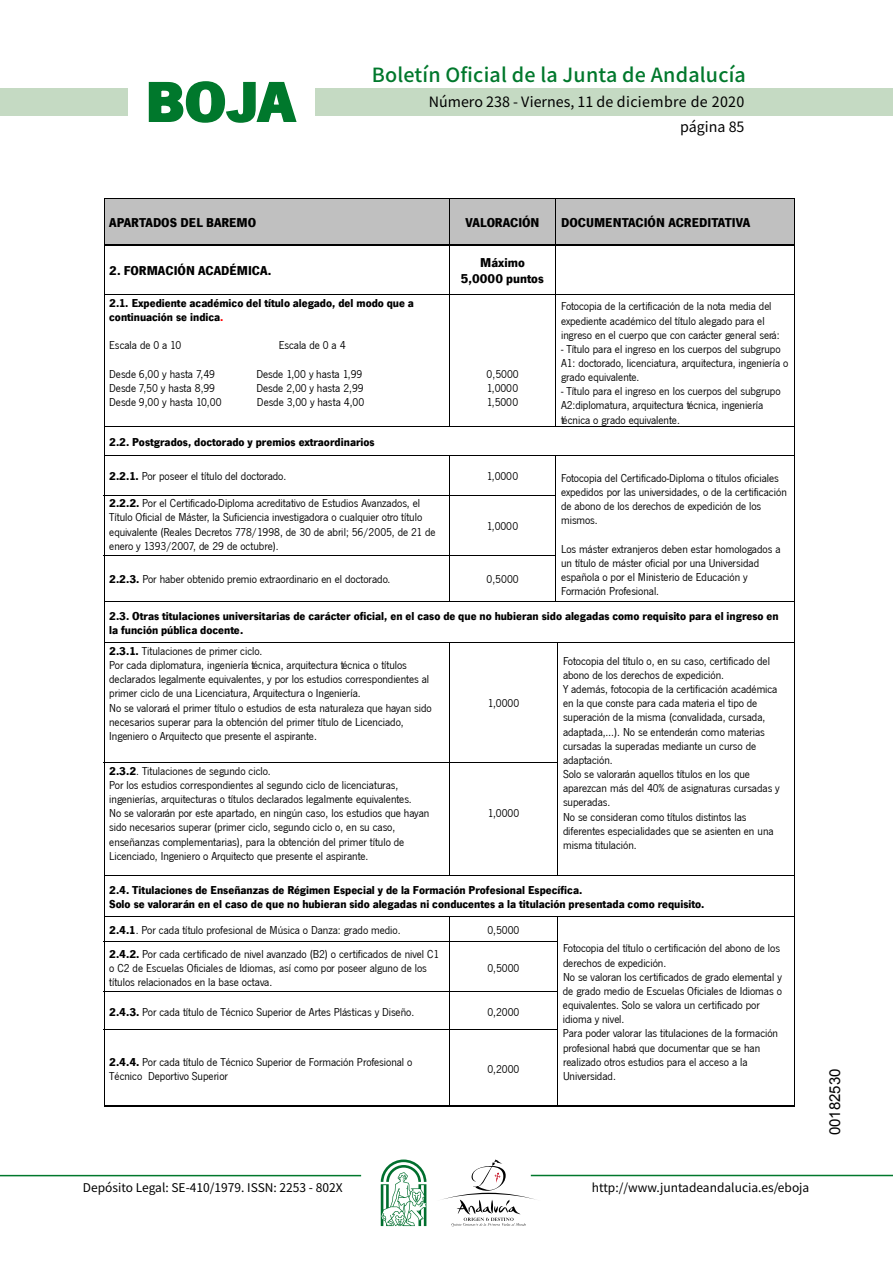
<style>
.page{position:relative;width:893px;height:1263px;background:#fff}
.page>*{position:absolute;margin:0;border:0;box-sizing:border-box;transform-origin:0 0}
.t1{font:700 57.75px "News Got T";color:#00782c;scale:1.14 1}
.t2{font:500 19.5px "Noto Sans HK";letter-spacing:.01em;color:#00782c}
.t3{font:15px "Arial";color:#000}
.t4{font:14.25px/24.5px "Noto Sans HK";color:#000;text-align:right}
.t5{font:700 13.35px/15.9px "News Got T";color:#000;text-align:center}
.t6{font:12px "Noto Sans HK";color:#000}
.t7{font:11.85px/14.1px "News Got T";color:#000}
.t8{font:700 11.85px/14.1px "News Got T";color:#000}
.s1{color:#f00}
.s2{font-weight:700}
</style>
<div class="page">
<div style="left:315px;top:88px;width:577px;height:28px;background:#c5dac3"></div>
<div style="left:0;top:88px;width:128px;height:28px;background:#c5dac3"></div>
<hr style="left:0;top:1175px;width:361px;height:1px;background:#00782c">
<hr style="left:531px;top:1175px;width:361px;height:1px;background:#00782c">
<svg style="left:148px;top:81px;width:149px;height:42px"></svg>
<svg style="left:442px;top:1159px;width:100px;height:67px"></svg>
<svg style="left:381px;top:1160px;width:45px;height:66px"></svg>
<div style="left:104px;top:198px;width:345px;height:46px;background:#c0c0c0"></div>
<div style="left:449px;top:198px;width:106px;height:46px;background:#c0c0c0"></div>
<div style="left:555px;top:198px;width:239px;height:46px;background:#c0c0c0"></div>
<hr style="left:104px;top:198px;width:690px;height:1px;background:#000">
<hr style="left:104px;top:244px;width:690px;height:2px;background:#000">
<hr style="left:104px;top:294px;width:690px;height:1px;background:#000">
<hr style="left:104px;top:426px;width:690px;height:1px;background:#000">
<hr style="left:104px;top:455px;width:690px;height:1px;background:#000">
<hr style="left:104px;top:495px;width:452px;height:1px;background:#000">
<hr style="left:104px;top:555px;width:452px;height:1px;background:#000">
<hr style="left:104px;top:601px;width:690px;height:1px;background:#000">
<hr style="left:104px;top:642px;width:690px;height:1px;background:#000">
<hr style="left:104px;top:762px;width:454px;height:1px;background:#000">
<hr style="left:104px;top:875px;width:690px;height:1px;background:#000">
<hr style="left:104px;top:916px;width:690px;height:1px;background:#000">
<hr style="left:104px;top:941px;width:454px;height:1px;background:#000">
<hr style="left:104px;top:992px;width:454px;height:1px;background:#000">
<hr style="left:104px;top:1029px;width:454px;height:1px;background:#000">
<hr style="left:104px;top:1106px;width:690px;height:1px;background:#000">
<hr style="left:104px;top:198px;width:1px;height:909px;background:#000">
<hr style="left:449px;top:198px;width:1px;height:229px;background:#000">
<hr style="left:449px;top:455px;width:1px;height:146px;background:#000">
<hr style="left:449px;top:642px;width:1px;height:234px;background:#000">
<hr style="left:449px;top:916px;width:1px;height:191px;background:#000">
<hr style="left:555px;top:198px;width:1px;height:229px;background:#000">
<hr style="left:555px;top:455px;width:1px;height:146px;background:#000">
<hr style="left:557px;top:642px;width:1px;height:234px;background:#000">
<hr style="left:557px;top:916px;width:1px;height:191px;background:#000">
<hr style="left:793px;top:198px;width:1px;height:909px;background:#000">
<h1 class="t1" style="left:145px;top:68px;width:133px">BOJA</h1>
<h2 class="t2" style="left:372px;top:64px;width:375px">Boletín Oficial de la Junta de Andalucía</h2>
<p class="t4" style="left:429px;top:90px;width:317px">Número 238 - Viernes, 11 de diciembre de 2020 página 85</p>
<p class="t5" style="left:109px;top:215px;width:148px">APARTADOS DEL BAREMO</p>
<p class="t5" style="left:465px;top:215px;width:75px">VALORACIÓN</p>
<p class="t5" style="left:561px;top:215px;width:191px">DOCUMENTACIÓN ACREDITATIVA</p>
<p class="t5" style="left:109px;top:263px;width:164px">2. FORMACIÓN ACADÉMICA.</p>
<p class="t5" style="left:461px;top:255px;width:84px">Máximo<br>5,0000 puntos</p>
<p class="t8" style="left:109px;top:296px;width:306px">2.1. Expediente académico del título alegado, del modo que a continuación se indica<span class="s1">.</span></p>
<p class="t7" style="left:109px;top:339px;width:74px">Escala de 0 a 10</p>
<p class="t7" style="left:279px;top:339px;width:68px">Escala de 0 a 4</p>
<p class="t7" style="left:109px;top:367px;width:107px">Desde 6,00 y hasta 7,49</p>
<p class="t7" style="left:256px;top:367px;width:107px">Desde 1,00 y hasta 1,99</p>
<p class="t7" style="left:109px;top:381px;width:107px">Desde 7,50 y hasta 8,99</p>
<p class="t7" style="left:256px;top:381px;width:109px">Desde 2,00 y hasta 2,99</p>
<p class="t7" style="left:109px;top:395px;width:114px">Desde 9,00 y hasta 10,00</p>
<p class="t7" style="left:257px;top:395px;width:109px">Desde 3,00 y hasta 4,00</p>
<p class="t7" style="left:561px;top:299px;width:220px">Fotocopia de la certificación de la nota media del expediente académico del título alegado para el ingreso en el cuerpo que con carácter general será:</p>
<p class="t7" style="left:561px;top:342px;width:229px">- Título para el ingreso en los cuerpos del subgrupo<br>A1: doctorado, licenciatura, arquitectura, ingeniería o grado equivalente.</p>
<p class="t7" style="left:561px;top:385px;width:221px">- Título para el ingreso en los cuerpos del subgrupo<br>A2:diplomatura, arquitectura técnica, ingeniería técnica o grado equivalente.</p>
<p class="t7" style="left:486px;top:367px;width:34px;text-align:justify">0,5000<br>1,0000<br>1,5000</p>
<p class="t8" style="left:109px;top:435px;width:267px">2.2. Postgrados, doctorado y premios extraordinarios</p>
<p class="t7" style="left:109px;top:469px;width:178px"><span class="s2">2.2.1.</span> Por poseer el título del doctorado.</p>
<p class="t7" style="left:487px;top:469px;width:33px">1,0000</p>
<p class="t7" style="left:561px;top:471px;width:227px">Fotocopia del Certificado-Diploma o títulos oficiales expedidos por las universidades, o de la certificación de abono de los derechos de expedición de los mismos.</p>
<p class="t7" style="left:561px;top:542px;width:221px">Los máster extranjeros deben estar homologados a un título de máster oficial por una Universidad española o por el Ministerio de Educación y Formación Profesional.</p>
<p class="t7" style="left:109px;top:496px;width:328px"><span class="s2">2.2.2.</span> Por el Certificado-Diploma acreditativo de Estudios Avanzados, el Título Oficial de Máster, la Suficiencia investigadora o cualquier otro título equivalente (Reales Decretos 778/1998, de 30 de abril; 56/2005, de 21 de enero y 1393/2007, de 29 de octubre).</p>
<p class="t7" style="left:487px;top:519px;width:33px">1,0000</p>
<p class="t7" style="left:109px;top:572px;width:283px"><span class="s2">2.2.3.</span> Por haber obtenido premio extraordinario en el doctorado.</p>
<p class="t7" style="left:486px;top:572px;width:34px">0,5000</p>
<p class="t8" style="left:109px;top:609px;width:671px">2.3. Otras titulaciones universitarias de carácter oficial, en el caso de que no hubieran sido alegadas como requisito para el ingreso en la función pública docente.</p>
<p class="t7" style="left:109px;top:644px;width:324px"><span class="s2">2.3.1.</span> Titulaciones de primer ciclo.<br>Por cada diplomatura, ingeniería técnica, arquitectura técnica o títulos declarados legalmente equivalentes, y por los estudios correspondientes al primer ciclo de una Licenciatura, Arquitectura o Ingeniería.<br>No se valorará el primer título o estudios de esta naturaleza que hayan sido necesarios superar para la obtención del primer título de Licenciado, Ingeniero o Arquitecto que presente el aspirante.</p>
<p class="t7" style="left:563px;top:654px;width:218px">Fotocopia del título o, en su caso, certificado del abono de los derechos de expedición.<br>Y además, fotocopia de la certificación académica en la que conste para cada materia el tipo de superación de la misma (convalidada, cursada, adaptada,…). No se entenderán como materias cursadas la superadas mediante un curso de adaptación.<br>Solo se valorarán aquellos títulos en los que aparezcan más del 40% de asignaturas cursadas y superadas.<br>No se consideran como títulos distintos las diferentes especialidades que se asienten en una misma titulación.</p>
<p class="t7" style="left:488px;top:697px;width:33px">1,0000</p>
<p class="t7" style="left:109px;top:764px;width:322px"><span class="s2">2.3.2</span>. Titulaciones de segundo ciclo.<br>Por los estudios correspondientes al segundo ciclo de licenciaturas, ingenierías, arquitecturas o títulos declarados legalmente equivalentes.<br>No se valorarán por este apartado, en ningún caso, los estudios que hayan sido necesarios superar (primer ciclo, segundo ciclo o, en su caso, enseñanzas complementarias), para la obtención del primer título de Licenciado, Ingeniero o Arquitecto que presente el aspirante.</p>
<p class="t7" style="left:488px;top:806px;width:33px">1,0000</p>
<p class="t8" style="left:109px;top:883px;width:596px">2.4. Titulaciones de Enseñanzas de Régimen Especial y de la Formación Profesional Específica.<br>Solo se valorarán en el caso de que no hubieran sido alegadas ni conducentes a la titulación presentada como requisito.</p>
<p class="t7" style="left:109px;top:923px;width:293px"><span class="s2">2.4.1</span>. Por cada título profesional de Música o Danza: grado medio.</p>
<p class="t7" style="left:487px;top:923px;width:33px">0,5000</p>
<p class="t7" style="left:563px;top:942px;width:220px">Fotocopia del título o certificación del abono de los derechos de expedición.<br>No se valoran los certificados de grado elemental y de grado medio de Escuelas Oficiales de Idiomas o equivalentes. Solo se valora un certificado por idioma y nivel.<br>Para poder valorar las titulaciones de la formación profesional habrá que documentar que se han realizado otros estudios para el acceso a la Universidad.</p>
<p class="t7" style="left:109px;top:947px;width:331px"><span class="s2">2.4.2.</span> Por cada certificado de nivel avanzado (B2) o certificados de nivel C1 o C2 de Escuelas Oficiales de Idiomas, así como por poseer alguno de los títulos relacionados en la base octava.</p>
<p class="t7" style="left:487px;top:961px;width:33px">0,5000</p>
<p class="t7" style="left:109px;top:1005px;width:306px"><span class="s2">2.4.3.</span> Por cada título de Técnico Superior de Artes Plásticas y Diseño.</p>
<p class="t7" style="left:487px;top:1005px;width:33px">0,2000</p>
<p class="t7" style="left:109px;top:1055px;width:305px"><span class="s2">2.4.4.</span> Por cada título de Técnico Superior de Formación Profesional o<br>Técnico Deportivo Superior</p>
<p class="t7" style="left:487px;top:1062px;width:33px">0,2000</p>
<p class="t3" style="left:825px;top:1135px;width:68px;rotate:-90deg">00182530</p>
<p class="t6" style="left:83px;top:1181px;width:261px">Depósito Legal: SE-410/1979. ISSN: 2253 - 802X</p>
<p class="t6" style="left:592px;top:1181px;width:219px">http://www.juntadeandalucia.es/eboja</p>
</div>
